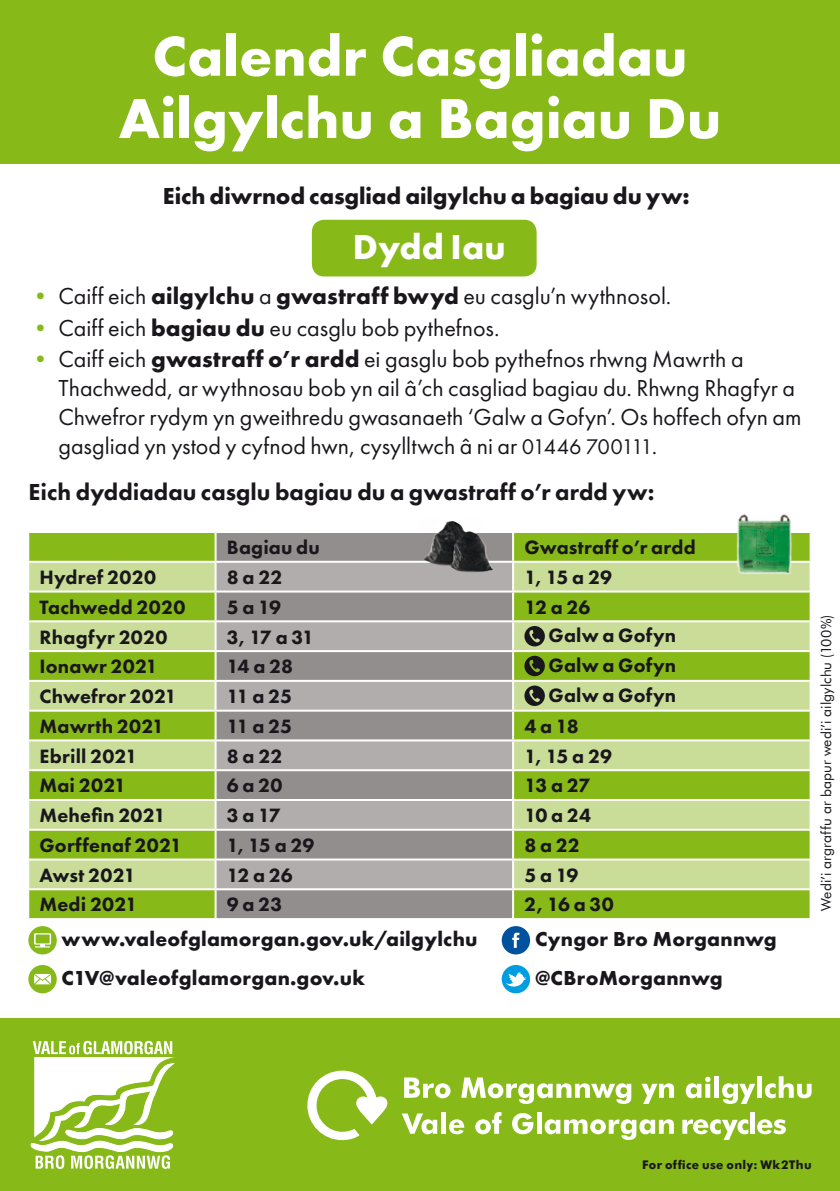
<style>
.page{position:relative;width:840px;height:1191px;background:#fff}
.page>*{position:absolute;margin:0;border:0;box-sizing:border-box;transform-origin:0 0}
.t1{font:58.4px/62.4px "Futura PT Bold";color:#fff;text-align:center}
.t2{font:36px "Futura PT Bold";letter-spacing:.005em;color:#fff}
.t3{font:24px/28.8px "Futura PT Book";color:#1a171c}
.t4{font:24px "Futura PT Heavy";letter-spacing:.005em;color:#1a171c}
.t5{font:24px "Futura PT Bold";letter-spacing:-.005em;color:#1a171c}
.t6{font:21px/38.8px "Futura PT Bold";letter-spacing:.01em;color:#1a171c}
.t7{font:20px "Futura PT Heavy";letter-spacing:.01em;color:#1a171c}
.t8{font:14px "Futura BT";letter-spacing:.005em;color:#1a171c}
.t9{font:700 12px "Futura BT";letter-spacing:.025em;color:#1a171c}
.s1{color:#87b918}
.s2{font-family:"Futura PT Bold"}
.s3{font-size:22px}
</style>
<div class="page">
<div style="left:0;top:1018px;width:839px;height:173px;background:#87b918"></div>
<div style="left:0;top:0;width:839px;height:163px;background:#87b918"></div>
<svg style="left:30px;top:1040px;width:145px;height:128px"></svg>
<svg style="left:404px;top:1077px;width:46px;height:21px"></svg>
<svg style="left:461px;top:1077px;width:170px;height:27px"></svg>
<svg style="left:641px;top:1083px;width:32px;height:21px"></svg>
<svg style="left:685px;top:1076px;width:25px;height:22px"></svg>
<svg style="left:705px;top:1083px;width:4px;height:14px"></svg>
<div style="left:713px;top:1076px;width:5px;height:21px;background:#fff"></div>
<svg style="left:722px;top:1083px;width:32px;height:21px"></svg>
<div style="left:756px;top:1076px;width:5px;height:21px;background:#fff"></div>
<svg style="left:764px;top:1076px;width:47px;height:22px"></svg>
<svg style="left:401px;top:1113px;width:36px;height:21px"></svg>
<div style="left:441px;top:1112px;width:5px;height:21px;background:#fff"></div>
<svg style="left:449px;top:1119px;width:15px;height:15px"></svg>
<svg style="left:475px;top:1112px;width:26px;height:22px"></svg>
<svg style="left:512px;top:1113px;width:21px;height:21px"></svg>
<div style="left:536px;top:1112px;width:5px;height:21px;background:#fff"></div>
<svg style="left:544px;top:1119px;width:129px;height:21px"></svg>
<svg style="left:682px;top:1119px;width:66px;height:21px"></svg>
<hr style="left:750px;top:1112px;width:4px;height:21px;background:#fff">
<svg style="left:757px;top:1119px;width:28px;height:15px"></svg>
<svg style="left:307px;top:1070px;width:80px;height:70px"></svg>
<div style="left:29px;top:533px;width:780px;height:28px;background:#87b918"></div>
<div style="left:216px;top:533px;width:296px;height:28px;background:#938e8e"></div>
<div style="left:29px;top:563px;width:780px;height:27px;background:#c9dd99"></div>
<div style="left:216px;top:563px;width:296px;height:27px;background:#b1adac"></div>
<svg style="left:29px;top:592px;width:780px;height:326px;background:#a4b870"></svg>
<hr style="left:214px;top:563px;width:2px;height:27px;background:#fff">
<hr style="left:512px;top:563px;width:2px;height:27px;background:#fff">
<hr style="left:27px;top:620px;width:188px;height:2px;background:#fff">
<hr style="left:214px;top:622px;width:2px;height:28px;background:#fff">
<hr style="left:513px;top:620px;width:298px;height:2px;background:#fff">
<hr style="left:512px;top:622px;width:2px;height:28px;background:#fff">
<hr style="left:27px;top:650px;width:188px;height:2px;background:#fff">
<hr style="left:513px;top:650px;width:298px;height:2px;background:#fff">
<hr style="left:27px;top:680px;width:188px;height:2px;background:#fff">
<hr style="left:214px;top:682px;width:2px;height:27px;background:#fff">
<hr style="left:513px;top:680px;width:298px;height:2px;background:#fff">
<hr style="left:512px;top:682px;width:2px;height:27px;background:#fff">
<hr style="left:27px;top:709px;width:188px;height:2px;background:#fff">
<hr style="left:513px;top:709px;width:298px;height:2px;background:#fff">
<hr style="left:27px;top:739px;width:188px;height:2px;background:#fff">
<hr style="left:214px;top:741px;width:2px;height:28px;background:#fff">
<hr style="left:513px;top:739px;width:298px;height:2px;background:#fff">
<hr style="left:512px;top:741px;width:2px;height:28px;background:#fff">
<hr style="left:27px;top:769px;width:188px;height:2px;background:#fff">
<hr style="left:513px;top:769px;width:298px;height:2px;background:#fff">
<hr style="left:214px;top:592px;width:2px;height:28px;background:#fff">
<hr style="left:512px;top:592px;width:2px;height:28px;background:#fff">
<hr style="left:215px;top:620px;width:298px;height:2px;background:#fff">
<hr style="left:215px;top:650px;width:298px;height:2px;background:#fff">
<hr style="left:214px;top:652px;width:2px;height:28px;background:#fff">
<hr style="left:512px;top:652px;width:2px;height:28px;background:#fff">
<hr style="left:215px;top:680px;width:298px;height:2px;background:#fff">
<hr style="left:215px;top:709px;width:298px;height:2px;background:#fff">
<hr style="left:214px;top:711px;width:2px;height:28px;background:#fff">
<hr style="left:512px;top:711px;width:2px;height:28px;background:#fff">
<hr style="left:215px;top:739px;width:298px;height:2px;background:#fff">
<hr style="left:215px;top:769px;width:298px;height:2px;background:#fff">
<hr style="left:214px;top:771px;width:2px;height:28px;background:#fff">
<hr style="left:512px;top:771px;width:2px;height:28px;background:#fff">
<hr style="left:214px;top:830px;width:2px;height:28px;background:#fff">
<hr style="left:512px;top:830px;width:2px;height:28px;background:#fff">
<hr style="left:214px;top:890px;width:2px;height:28px;background:#fff">
<hr style="left:512px;top:890px;width:2px;height:28px;background:#fff">
<hr style="left:513px;top:799px;width:298px;height:2px;background:#fff">
<hr style="left:513px;top:828px;width:298px;height:2px;background:#fff">
<hr style="left:513px;top:858px;width:298px;height:2px;background:#fff">
<hr style="left:513px;top:888px;width:298px;height:2px;background:#fff">
<hr style="left:215px;top:799px;width:298px;height:2px;background:#fff">
<hr style="left:512px;top:801px;width:2px;height:27px;background:#fff">
<hr style="left:215px;top:828px;width:298px;height:2px;background:#fff">
<hr style="left:215px;top:858px;width:298px;height:2px;background:#fff">
<hr style="left:512px;top:860px;width:2px;height:28px;background:#fff">
<hr style="left:215px;top:888px;width:298px;height:2px;background:#fff">
<hr style="left:27px;top:799px;width:188px;height:2px;background:#fff">
<hr style="left:214px;top:801px;width:2px;height:27px;background:#fff">
<hr style="left:27px;top:828px;width:188px;height:2px;background:#fff">
<hr style="left:27px;top:858px;width:188px;height:2px;background:#fff">
<hr style="left:214px;top:860px;width:2px;height:28px;background:#fff">
<hr style="left:27px;top:888px;width:188px;height:2px;background:#fff">
<hr style="left:214px;top:533px;width:2px;height:28px;background:#fff">
<hr style="left:512px;top:533px;width:2px;height:28px;background:#fff">
<svg style="left:524px;top:626px;width:20px;height:20px"></svg>
<svg style="left:524px;top:656px;width:20px;height:20px"></svg>
<svg style="left:524px;top:685px;width:20px;height:21px"></svg>
<svg style="left:28px;top:926px;width:29px;height:28px"></svg>
<svg style="left:28px;top:965px;width:29px;height:28px"></svg>
<div style="left:501px;top:926px;width:29px;height:28px;background:#00519e;border-radius:50%"></div>
<svg style="left:512px;top:932px;width:7px;height:16px"></svg>
<div style="left:501px;top:965px;width:29px;height:28px;background:#009ee0;border-radius:50%"></div>
<svg style="left:505px;top:972px;width:21px;height:17px"></svg>
<img style="left:733px;top:514px;width:61px;height:61px">
<img style="left:420px;top:521px;width:77px;height:57px">
<div style="left:312px;top:220px;width:224px;height:56px;background:#87b918;border-radius:12px"></div>
<h1 class="t1" style="left:119px;top:23px;width:603px">Calendr Casgliadau<br>Ailgylchu a Bagiau Du</h1>
<p class="t5" style="left:163px;top:180px;width:528px">Eich diwrnod casgliad ailgylchu a bagiau du yw:</p>
<h2 class="t2" style="left:353px;top:224px;width:154px">Dydd Iau</h2>
<p class="t3" style="left:28px;top:281px;width:644px"><span class="s1">•</span> Caiff eich <span class="s2">ailgylchu</span> a <span class="s2">gwastraff bwyd</span> eu casglu’n wythnosol.</p>
<p class="t3" style="left:28px;top:313px;width:472px"><span class="s1">•</span> Caiff eich <span class="s2">bagiau du</span> eu casglu bob pythefnos.</p>
<p class="t3" style="left:58px;top:345px;width:744px;text-indent:-30px"><span class="s1">•</span> Caiff eich <span class="s2">gwastraff o’r ardd</span> ei gasglu bob pythefnos rhwng Mawrth a Thachwedd, ar wythnosau bob yn ail â’ch casgliad bagiau du. Rhwng Rhagfyr a Chwefror rydym yn gweithredu gwasanaeth ‘Galw a Gofyn’. Os hoffech ofyn am gasgliad yn ystod y cyfnod hwn, cysylltwch â ni ar <span class="s3">01446 700111</span>.</p>
<p class="t4" style="left:28px;top:476px;width:627px">Eich dyddiadau casglu bagiau du a gwastraff o’r ardd yw:</p>
<p class="t7" style="left:227px;top:534px;width:94px">Bagiau du</p>
<p class="t7" style="left:524px;top:534px;width:173px">Gwastraff o’r ardd</p>
<p class="t7" style="left:40px;top:564px;width:118px">Hydref 2020</p>
<p class="t7" style="left:227px;top:564px;width:57px">8 a 22</p>
<p class="t7" style="left:524px;top:564px;width:89px">1, 15 a 29</p>
<p class="t7" style="left:40px;top:594px;width:147px">Tachwedd 2020</p>
<p class="t7" style="left:227px;top:594px;width:56px">5 a 19</p>
<p class="t7" style="left:524px;top:594px;width:68px">12 a 26</p>
<p class="t7" style="left:39px;top:624px;width:129px">Rhagfyr 2020</p>
<p class="t7" style="left:227px;top:624px;width:89px">3, 17 a 31</p>
<p class="t7" style="left:548px;top:623px;width:129px">Galw a Gofyn</p>
<p class="t7" style="left:40px;top:654px;width:120px">Ionawr 2021</p>
<p class="t7" style="left:227px;top:654px;width:68px">14 a 28</p>
<p class="t7" style="left:548px;top:652px;width:129px">Galw a Gofyn</p>
<p class="t7" style="left:40px;top:683px;width:139px">Chwefror 2021</p>
<p class="t7" style="left:227px;top:683px;width:67px">11 a 25</p>
<p class="t7" style="left:548px;top:682px;width:129px">Galw a Gofyn</p>
<p class="t7" style="left:40px;top:713px;width:126px">Mawrth 2021</p>
<p class="t7" style="left:227px;top:713px;width:67px">11 a 25</p>
<p class="t7" style="left:524px;top:713px;width:56px">4 a 18</p>
<p class="t7" style="left:40px;top:743px;width:99px">Ebrill 2021</p>
<p class="t7" style="left:227px;top:743px;width:57px">8 a 22</p>
<p class="t7" style="left:524px;top:743px;width:89px">1, 15 a 29</p>
<p class="t7" style="left:40px;top:773px;width:88px">Mai 2021</p>
<p class="t7" style="left:227px;top:773px;width:57px">6 a 20</p>
<p class="t7" style="left:524px;top:773px;width:68px">13 a 27</p>
<p class="t7" style="left:39px;top:802px;width:128px">Mehefin 2021</p>
<p class="t7" style="left:227px;top:802px;width:55px">3 a 17</p>
<p class="t7" style="left:524px;top:802px;width:68px">10 a 24</p>
<p class="t7" style="left:39px;top:832px;width:144px">Gorffenaf 2021</p>
<p class="t7" style="left:227px;top:832px;width:89px">1, 15 a 29</p>
<p class="t7" style="left:524px;top:832px;width:57px">8 a 22</p>
<p class="t7" style="left:39px;top:862px;width:98px">Awst 2021</p>
<p class="t7" style="left:227px;top:862px;width:68px">12 a 26</p>
<p class="t7" style="left:524px;top:862px;width:56px">5 a 19</p>
<p class="t7" style="left:39px;top:892px;width:99px">Medi 2021</p>
<p class="t7" style="left:227px;top:892px;width:57px">9 a 23</p>
<p class="t7" style="left:524px;top:892px;width:91px">2, 16 a 30</p>
<p class="t6" style="left:62px;top:919px;width:417px">www.valeofglamorgan.gov.uk/ailgylchu<br>C1V@valeofglamorgan.gov.uk</p>
<p class="t6" style="left:534px;top:919px;width:243px">Cyngor Bro Morgannwg @CBroMorgannwg</p>
<p class="t8" style="left:817px;top:911px;width:297px;rotate:-90deg">Wedi’i argraffu ar bapur wedi’i ailgylchu (100%)</p>
<p class="t9" style="left:641px;top:1157px;width:171px">For office use only: Wk2Thu</p>
</div>
